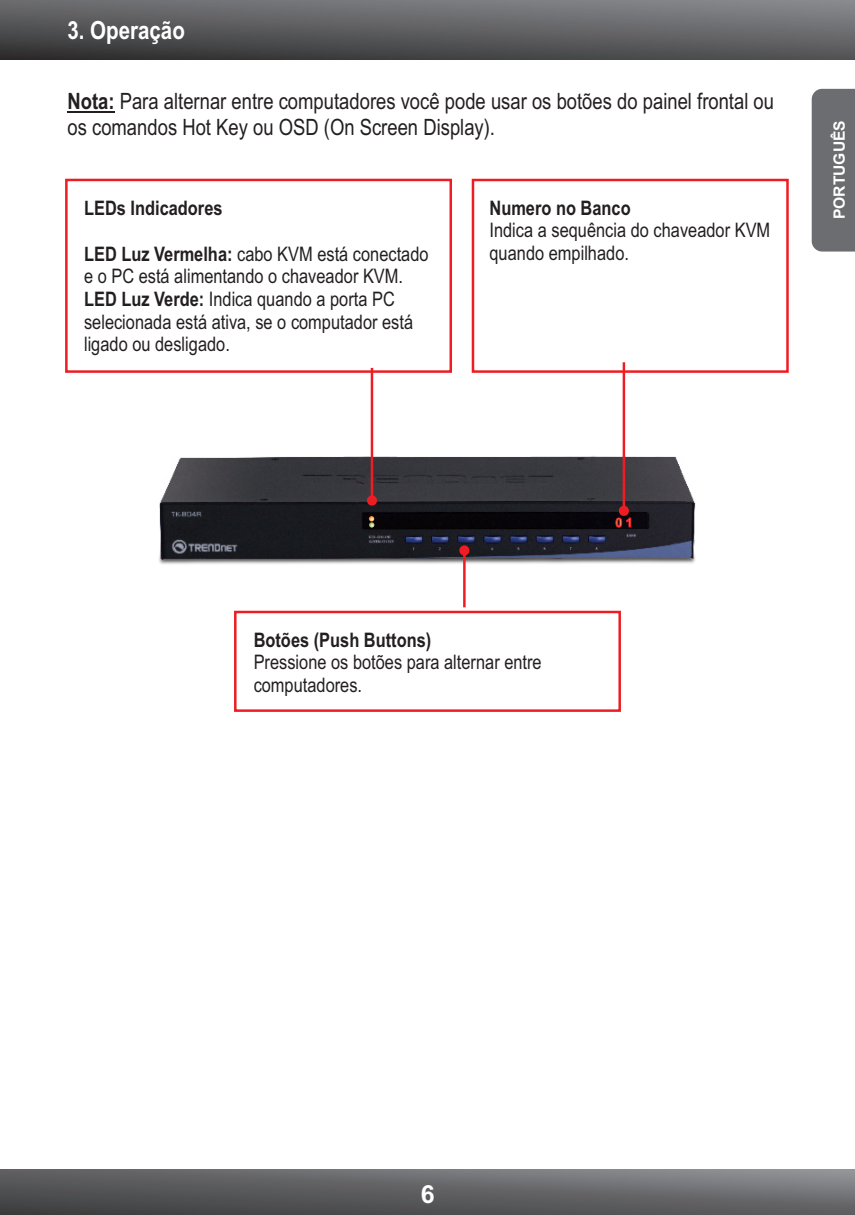
<style>
.page{position:relative;width:855px;height:1215px;background:#fff}
.page>*{position:absolute;margin:0;border:0;box-sizing:border-box;transform-origin:0 0}
.t1{font:700 25px "Arial Narrow";color:#fff}
.t2{font:700 25px "Arial";color:#fff}
.t3{font:22.5px/25.5px "Arial Narrow";color:#231f20}
.t4{font:20px/22.8px "Arial Narrow";color:#231f20}
.t5{font:700 20px "Arial Narrow";color:#231f20}
.t6{font:700 15.5px "Arial";color:#fff}
.s1{font-weight:700}
</style>
<div class="page">
<svg style="left:0;top:0;width:855px;height:59px;background:#5e5e61"></svg>
<svg style="left:0;top:1170px;width:855px;height:45px;background:#606163"></svg>
<div style="left:812px;top:89px;width:43px;height:163px;background:#6c6d70"></div>
<hr style="left:68px;top:111px;width:47px;height:1px;background:#231f20">
<svg style="left:65px;top:178px;width:387px;height:195px"></svg>
<svg style="left:471px;top:178px;width:318px;height:195px"></svg>
<img style="left:159px;top:456px;width:537px;height:108px">
<svg style="left:615px;top:518px;width:17px;height:10px"></svg>
<svg style="left:369px;top:516px;width:5px;height:12px"></svg>
<svg style="left:619px;top:362px;width:10px;height:154px"></svg>
<svg style="left:367px;top:368px;width:10px;height:138px"></svg>
<svg style="left:233px;top:545px;width:389px;height:167px"></svg>
<p class="t1" style="left:68px;top:21px;width:119px">3. Operação</p>
<p class="t3" style="left:67px;top:91px;width:708px"><span class="s1">Nota:</span> Para alternar entre computadores você pode usar os botões do painel frontal ou os comandos Hot Key ou OSD (On Screen Display).</p>
<p class="t5" style="left:84px;top:200px;width:140px">LEDs Indicadores</p>
<p class="t4" style="left:84px;top:244px;width:346px"><span class="s1">LED Luz Vermelha:</span> cabo KVM está conectado e o PC está alimentando o chaveador KVM.<br><span class="s1">LED Luz Verde:</span> Indica quando a porta PC selecionada está ativa, se o computador está ligado ou desligado.</p>
<p class="t5" style="left:490px;top:200px;width:143px">Numero no Banco</p>
<p class="t4" style="left:490px;top:221px;width:282px">Indica a sequência do chaveador KVM quando empilhado.</p>
<p class="t6" style="left:833px;top:219px;width:100px;rotate:-90deg">PORTUGUÊS</p>
<p class="t5" style="left:254px;top:632px;width:179px">Botões (Push Buttons)</p>
<p class="t4" style="left:254px;top:653px;width:290px">Pressione os botões para alternar entre computadores.</p>
<p class="t2" style="left:421px;top:1184px;width:15px">6</p>
</div>
